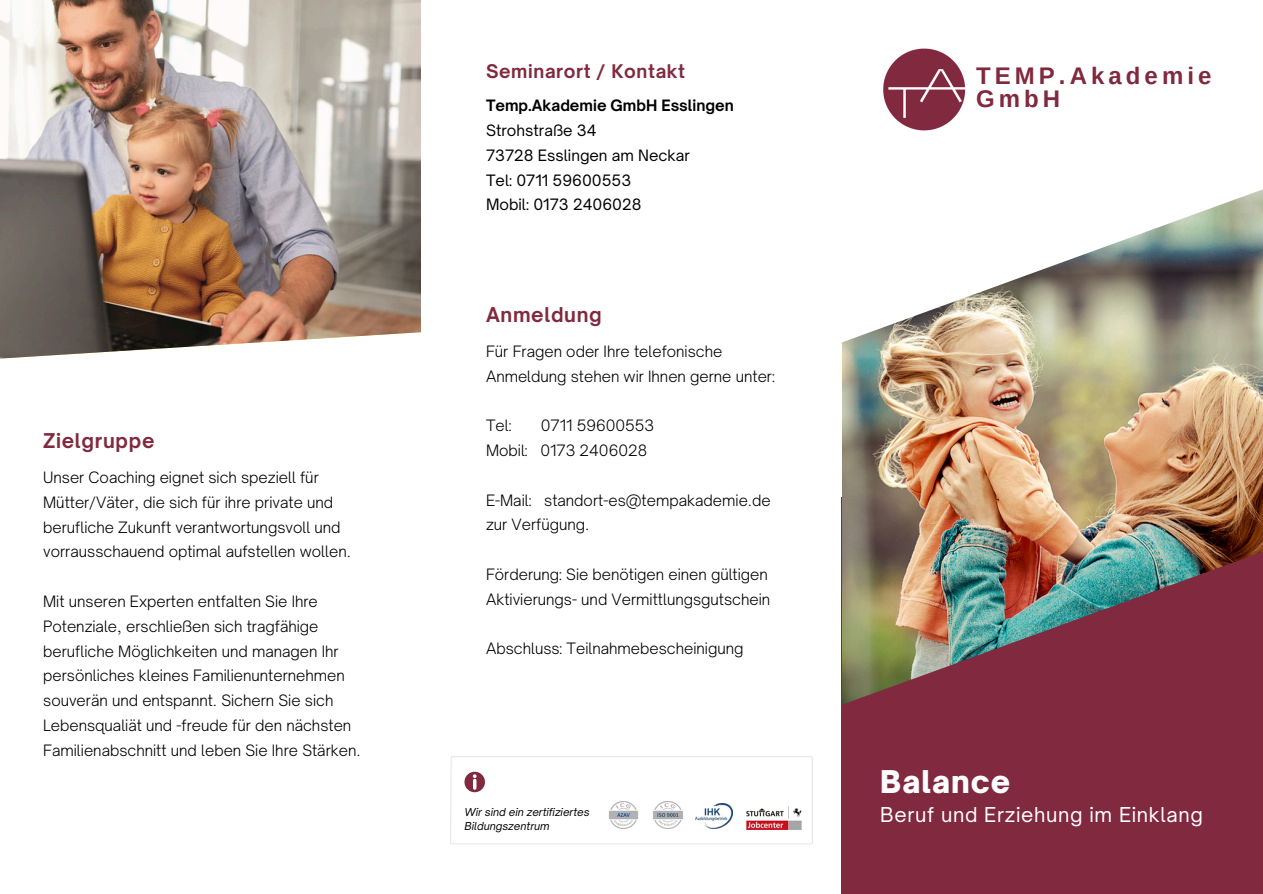
<style>
.page{position:relative;width:1263px;height:894px;background:#fff}
.page>*{position:absolute;margin:0;border:0;box-sizing:border-box;transform-origin:0 0}
.t1{font:900 30px "Open Sauce One";letter-spacing:.035em;color:#fff}
.t2{font:700 24px/23.7px "Arimo";letter-spacing:.17em;color:#81293f}
.t3{font:19.65px "Open Sauce One";letter-spacing:.035em;color:#fff}
.t4{font:700 19.5px "Open Sauce One";letter-spacing:.035em;color:#81293f}
.t5{font:700 18px "Open Sauce One";letter-spacing:.035em;color:#81293f}
.t6{font:300 15px/24.8px "Open Sauce One";color:#000}
.t7{font:15px/24.8px "Open Sauce One";color:#000}
.t8{font:italic 10.5px "Open Sauce One";color:#000}
.s1{font-weight:700}
</style>
<div class="page">
<div style="left:842px;top:497px;width:421px;height:396px;background:#81293f"></div>
<img style="left:842px;top:189px;width:421px;height:515px">
<img style="left:883px;top:48px;width:83px;height:83px">
<img style="left:0;top:0;width:421px;height:359px">
<svg style="left:464px;top:771px;width:21px;height:20px"></svg>
<hr style="left:451px;top:756px;width:361px;height:1px;background:#e6e6e4">
<hr style="left:812px;top:756px;width:1px;height:87px;background:#e6e6e4">
<hr style="left:451px;top:843px;width:361px;height:1px;background:#e6e6e4">
<svg style="left:450px;top:757px;width:2px;height:87px"></svg>
<img style="left:609px;top:801px;width:29px;height:27px">
<img style="left:653px;top:801px;width:30px;height:27px">
<img style="left:746px;top:806px;width:56px;height:23px">
<img style="left:695px;top:803px;width:37px;height:25px">
<h5 class="t4" style="left:43px;top:428px;width:113px">Zielgruppe</h5>
<h5 class="t6" style="left:43px;top:465px;width:309px">Unser Coaching eignet sich speziell für Mütter/Väter, die sich für ihre private und berufliche Zukunft verantwortungsvoll und vorrausschauend optimal aufstellen wollen.</h5>
<h5 class="t6" style="left:43px;top:588px;width:319px">Mit unseren Experten entfalten Sie Ihre Potenziale, erschließen sich tragfähige berufliche Möglichkeiten und managen Ihr persönliches kleines Familienunternehmen souverän und entspannt. Sichern Sie sich Lebensqualiät und -freude für den nächsten Familienabschnitt und leben Sie Ihre Stärken.</h5>
<p class="t5" style="left:486px;top:60px;width:201px">Seminarort / Kontakt</p>
<h1 class="t7" style="left:486px;top:93px;width:249px"><span class="s1">Temp.Akademie GmbH Esslingen<br></span>Strohstraße 34<br>73728 Esslingen am Neckar<br>Tel: 0711 59600553<br>Mobil: 0173 2406028</h1>
<p class="t4" style="left:486px;top:303px;width:117px">Anmeldung</p>
<p class="t6" style="left:486px;top:339px;width:290px">Für Fragen oder Ihre telefonische<br>Anmeldung stehen wir Ihnen gerne unter:</p>
<p class="t6" style="left:486px;top:413px;width:27px">Tel:</p>
<p class="t6" style="left:486px;top:413px;width:170px;text-indent:55px">0711 59600553<br>Mobil: 0173 2406028</p>
<p class="t6" style="left:486px;top:487px;width:286px">E-Mail: standort-es@tempakademie.de zur Verfügung.</p>
<p class="t6" style="left:486px;top:561px;width:286px">Förderung: Sie benötigen einen gültigen<br>Aktivierungs- und Vermittlungsgutschein</p>
<h2 class="t6" style="left:486px;top:636px;width:259px">Abschluss: Teilnahmebescheinigung</h2>
<h5 class="t8" style="left:464px;top:805px;width:127px">Wir sind ein zertifiziertes</h5>
<h5 class="t8" style="left:464px;top:819px;width:87px">Bildungszentrum</h5>
<p class="t2" style="left:976px;top:63px;width:237px">TEMP.Akademie<br>GmbH</p>
<p class="t1" style="left:880px;top:762px;width:132px">Balance</p>
<p class="t3" style="left:880px;top:802px;width:324px">Beruf und Erziehung im Einklang</p>
</div>
